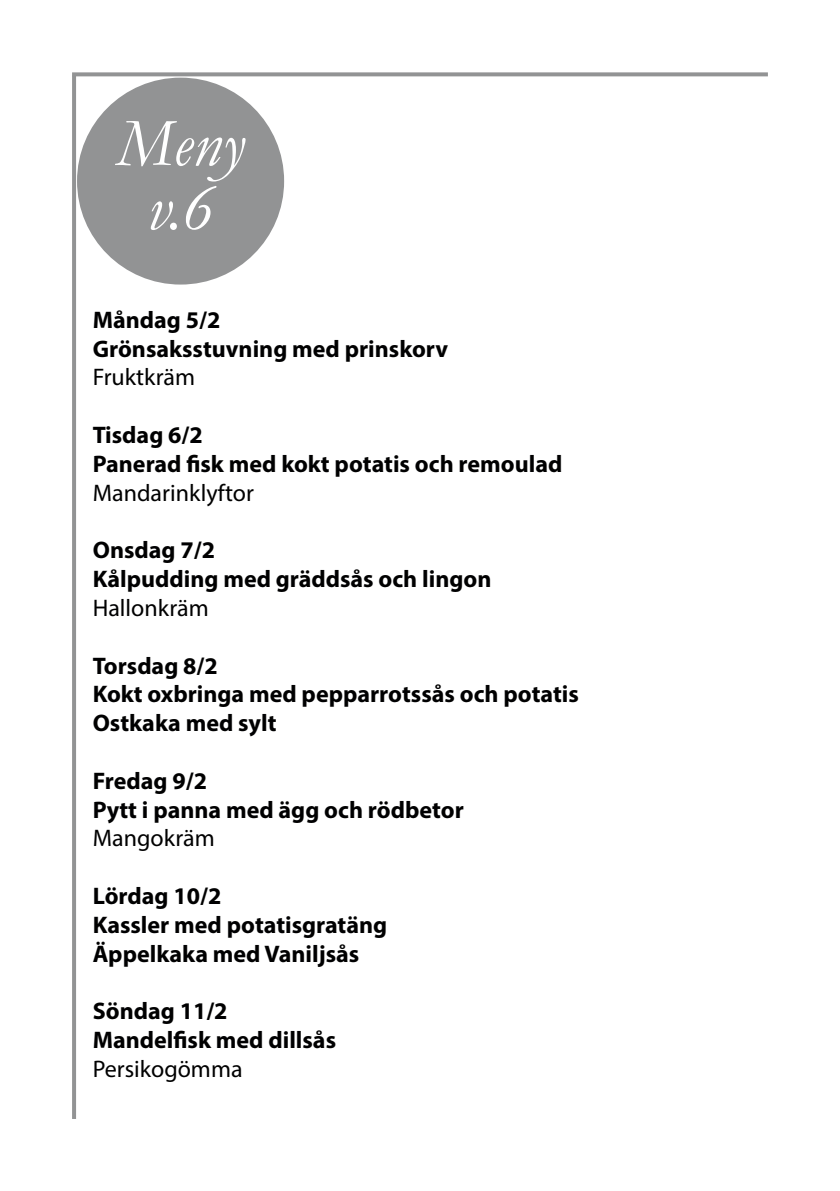
<style>
.page{position:relative;width:840px;height:1191px;background:#fff}
.page>*{position:absolute;margin:0;border:0;box-sizing:border-box;transform-origin:0 0}
.rubrik_Meny_aktivitet{font:italic 68px "Garamond";color:#fff}
.t1{font:700 24px "Myriad Pro";color:#000001}
.t2{font:24px "Myriad Pro";color:#000001}
</style>
<div class="page">
<div style="left:78px;top:79px;width:205px;height:204px;background:#929394;border-radius:50%"></div>
<svg style="left:72px;top:72px;width:695px;height:4px;background:#9c9d9e"></svg>
<hr style="left:72px;top:76px;width:4px;height:1043px;background:#929394">
<p class="rubrik_Meny_aktivitet" style="left:117px;top:97px;width:129px">Meny</p>
<p class="rubrik_Meny_aktivitet" style="left:147px;top:161px;width:68px">v.6</p>
<p class="t1" style="left:93px;top:304px;width:129px">Måndag 5/2</p>
<p class="t1" style="left:93px;top:333px;width:357px">Grönsaksstuvning med prinskorv</p>
<p class="t2" style="left:93px;top:362px;width:104px">Fruktkräm</p>
<p class="t1" style="left:93px;top:419px;width:112px">Tisdag 6/2</p>
<p class="t1" style="left:93px;top:448px;width:471px">Panerad fisk med kokt potatis och remoulad</p>
<p class="t2" style="left:93px;top:478px;width:163px">Mandarinklyftor</p>
<p class="t1" style="left:93px;top:534px;width:124px">Onsdag 7/2</p>
<p class="t1" style="left:93px;top:563px;width:400px">Kålpudding med gräddsås och lingon</p>
<p class="t2" style="left:93px;top:593px;width:118px">Hallonkräm</p>
<p class="t1" style="left:93px;top:650px;width:127px">Torsdag 8/2</p>
<p class="t1" style="left:93px;top:678px;width:487px">Kokt oxbringa med pepparrotssås och potatis</p>
<p class="t1" style="left:93px;top:707px;width:185px">Ostkaka med sylt</p>
<p class="t1" style="left:93px;top:765px;width:116px">Fredag 9/2</p>
<p class="t1" style="left:93px;top:794px;width:372px">Pytt i panna med ägg och rödbetor</p>
<p class="t2" style="left:93px;top:823px;width:123px">Mangokräm</p>
<p class="t1" style="left:93px;top:880px;width:130px">Lördag 10/2</p>
<p class="t1" style="left:93px;top:909px;width:296px">Kassler med potatisgratäng</p>
<p class="t1" style="left:93px;top:938px;width:268px">Äppelkaka med Vaniljsås</p>
<p class="t1" style="left:93px;top:995px;width:136px">Söndag 11/2</p>
<p class="t1" style="left:93px;top:1024px;width:245px">Mandelfisk med dillsås</p>
<p class="t2" style="left:93px;top:1054px;width:151px">Persikogömma</p>
</div>
